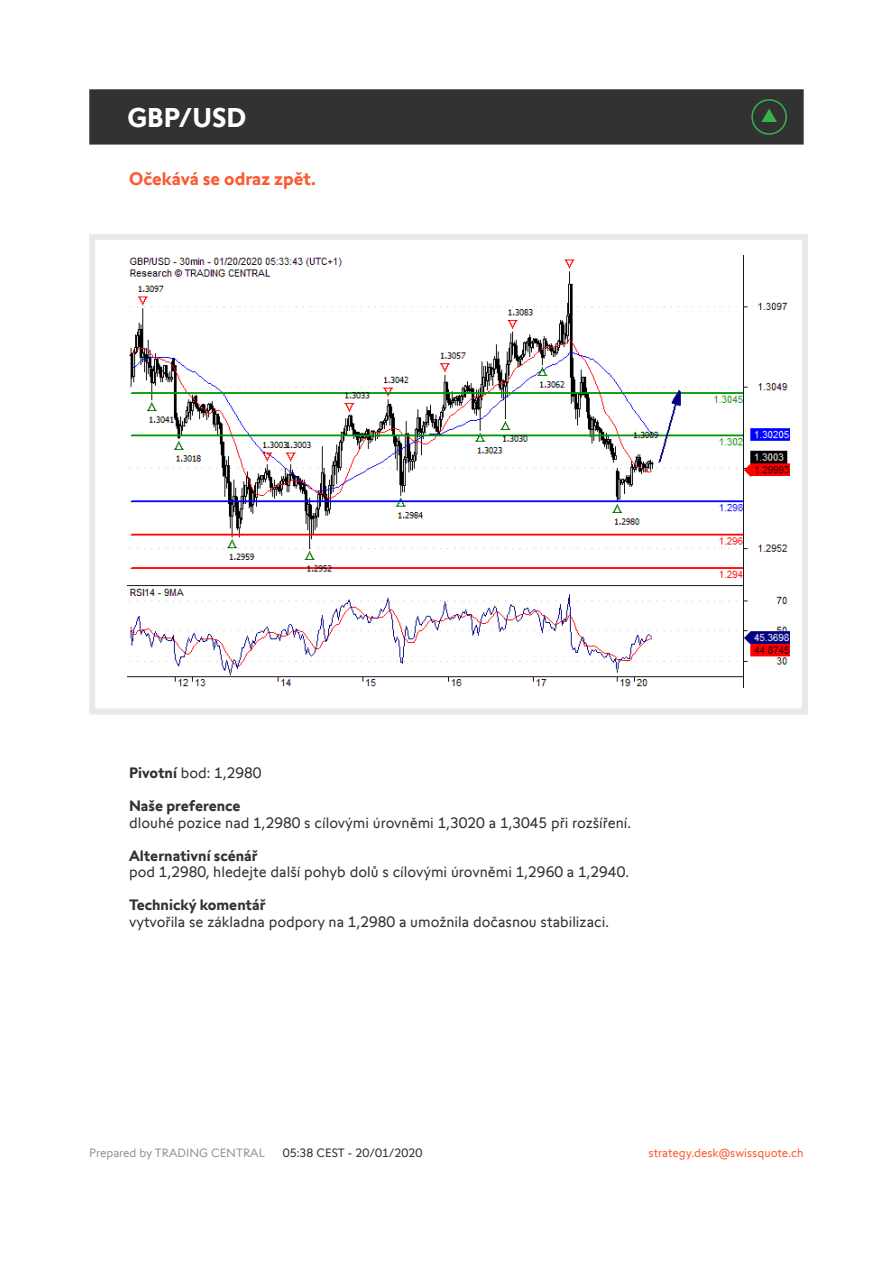
<style>
.page{position:relative;width:893px;height:1263px;background:#fff}
.page>*{position:absolute;margin:0;border:0;box-sizing:border-box;transform-origin:0 0}
.t1{font:700 27px "Swissquote CT";color:#fff}
.t2{font:700 18px "Swissquote CT";color:#fa5b35}
.t3{font:15px "Swissquote CT";color:#323232}
.t4{font:700 15px "Swissquote CT";color:#323232}
.t5{font:12px "Swissquote CT";color:#fa5b35}
.t6{font:12px "Swissquote CT";color:#939598}
.t7{font:12px "Swissquote CT";color:#323232}
.s1{font-weight:700}
</style>
<div class="page">
<div style="left:89px;top:234px;width:719px;height:480px;border:6px solid #e9e8e7"></div>
<div style="left:89px;top:89px;width:715px;height:56px;background:#323232;border:2px solid #323232"></div>
<img style="left:128px;top:255px;width:661px;height:432px">
<svg style="left:751px;top:99px;width:36px;height:36px"></svg>
<h1 class="t1" style="left:128px;top:101px;width:120px">GBP/USD</h1>
<p class="t2" style="left:129px;top:168px;width:188px">Očekává se odraz zpět.</p>
<p class="t3" style="left:129px;top:764px;width:134px"><span class="s1">Pivotní</span> bod: 1,2980</p>
<p class="t4" style="left:129px;top:797px;width:113px">Naše preference</p>
<p class="t3" style="left:129px;top:814px;width:503px">dlouhé pozice nad 1,2980 s cílovými úrovněmi 1,3020 a 1,3045 při rozšíření.</p>
<p class="t4" style="left:129px;top:846px;width:130px">Alternativní scénář</p>
<p class="t3" style="left:129px;top:863px;width:501px">pod 1,2980, hledejte další pohyb dolů s cílovými úrovněmi 1,2960 a 1,2940.</p>
<p class="t4" style="left:129px;top:896px;width:138px">Technický komentář</p>
<p class="t3" style="left:129px;top:913px;width:481px">vytvořila se základna podpory na 1,2980 a umožnila dočasnou stabilizaci.</p>
<p class="t6" style="left:89px;top:1145px;width:177px">Prepared by TRADING CENTRAL</p>
<p class="t7" style="left:283px;top:1145px;width:141px">05:38 CEST - 20/01/2020</p>
<p class="t5" style="left:649px;top:1145px;width:157px">strategy.desk@swissquote.ch</p>
</div>
